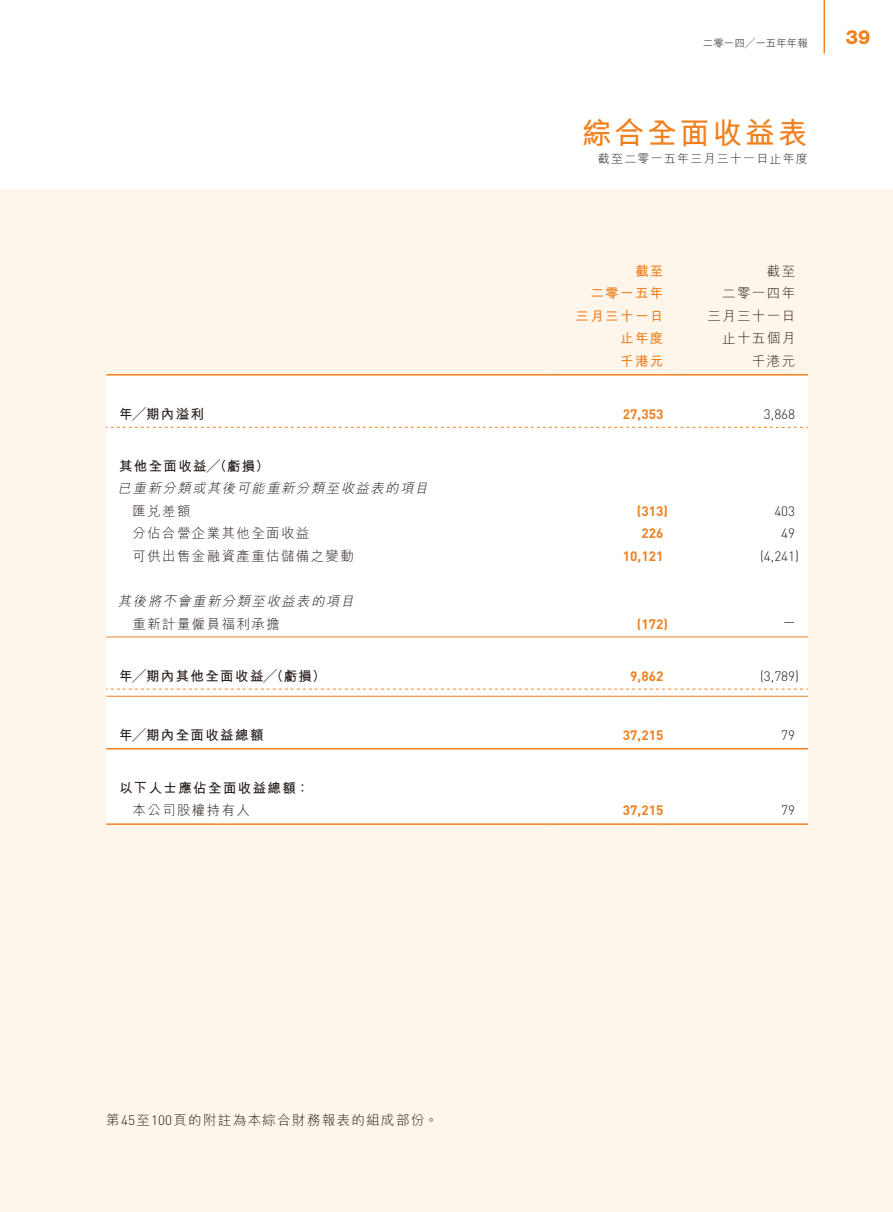
<style>
.page{position:relative;width:893px;height:1212px;background:#fff}
.page>*{position:absolute;margin:0;border:0;box-sizing:border-box;transform-origin:0 0}
.t1{font:700 30px "M Hei HK";letter-spacing:.09em;color:#ef8120}
.t2{font:800 19.5px "Helvetica Neue LT Std";color:#ef8120}
.t3{font:300 13.5px/22.5px "M Hei HK";letter-spacing:.1em;color:#231916;text-align:right}
.t4{font:700 13.5px "M Hei HK";letter-spacing:.1em;color:#231916}
.t5{font:700 13.5px "DIN Pro";color:#ef8120}
.t6{font:italic 300 13.5px "M Hei HK";color:#231916}
.t7{font:300 13.5px "DIN Pro";color:#231916}
.t8{font:700 13.5px/22.5px "M Hei HK";letter-spacing:.1em;color:#ef8120;text-align:right}
.t9{font:300 12px "M Hei HK";letter-spacing:.1em;color:#231916}
.t10{font:500 10.5px "M Hei HK";color:#595857}
.s1{font-family:"DIN Pro"}
</style>
<div class="page">
<div style="left:0;top:190px;width:893px;height:1022px;background:#fef5eb"></div>
<hr style="left:823px;top:0;width:2px;height:53px;background:#ef8120">
<div style="left:106px;top:375px;width:702px;height:448px;background:#fff"></div>
<svg style="left:795px;top:374px;width:13px;height:1px"></svg>
<svg style="left:795px;top:748px;width:13px;height:1px"></svg>
<svg style="left:795px;top:823px;width:13px;height:2px"></svg>
<svg style="left:795px;top:637px;width:13px;height:1px"></svg>
<svg style="left:795px;top:696px;width:13px;height:1px"></svg>
<hr style="left:106px;top:374px;width:438px;height:1px;background:#ef8120">
<hr style="left:676px;top:374px;width:119px;height:1px;background:#ef8120">
<hr style="left:544px;top:374px;width:119px;height:1px;background:#ef8120">
<svg style="left:663px;top:374px;width:13px;height:1px"></svg>
<svg style="left:106px;top:427px;width:702px;height:1px"></svg>
<hr style="left:106px;top:637px;width:438px;height:1px;background:#ef8120">
<hr style="left:544px;top:637px;width:119px;height:1px;background:#ef8120">
<svg style="left:663px;top:637px;width:13px;height:1px"></svg>
<hr style="left:676px;top:637px;width:119px;height:1px;background:#ef8120">
<hr style="left:106px;top:696px;width:438px;height:1px;background:#ef8120">
<hr style="left:544px;top:696px;width:119px;height:1px;background:#ef8120">
<svg style="left:663px;top:696px;width:13px;height:1px"></svg>
<hr style="left:676px;top:696px;width:119px;height:1px;background:#ef8120">
<svg style="left:106px;top:689px;width:702px;height:1px"></svg>
<hr style="left:106px;top:748px;width:438px;height:1px;background:#ef8120">
<hr style="left:544px;top:748px;width:119px;height:1px;background:#ef8120">
<svg style="left:663px;top:748px;width:13px;height:1px"></svg>
<hr style="left:676px;top:748px;width:119px;height:1px;background:#ef8120">
<hr style="left:106px;top:823px;width:438px;height:2px;background:#ef8120">
<hr style="left:544px;top:823px;width:119px;height:2px;background:#ef8120">
<svg style="left:663px;top:823px;width:13px;height:2px"></svg>
<hr style="left:676px;top:823px;width:119px;height:2px;background:#ef8120">
<p class="t10" style="left:703px;top:36px;width:106px">二零一四╱一五年年報</p>
<h1 class="t1" style="left:582px;top:111px;width:228px">綜合全面收益表</h1>
<p class="t9" style="left:598px;top:152px;width:212px">截至二零一五年三月三十一日止年度</p>
<h2 class="t2" style="left:846px;top:26px;width:26px">39</h2>
<p class="t8" style="left:576px;top:259px;width:89px">截至<br>二零一五年三月三十一日止年度</p>
<p class="t3" style="left:707px;top:260px;width:89px">截至<br>二零一四年三月三十一日止十五個月</p>
<p class="t8" style="left:620px;top:349px;width:45px">千港元</p>
<p class="t3" style="left:752px;top:350px;width:45px">千港元</p>
<p class="t4" style="left:119px;top:404px;width:87px">年╱期內溢利</p>
<p class="t5" style="left:623px;top:405px;width:42px">27,353</p>
<p class="t7" style="left:764px;top:405px;width:33px">3,868</p>
<p class="t4" style="left:119px;top:456px;width:151px">其他全面收益╱（虧損）</p>
<p class="t6" style="left:118px;top:482px;width:315px">已重新分類或其後可能重新分類至收益表的項目</p>
<p class="t3" style="left:133px;top:500px;width:60px">匯兌差額</p>
<p class="t5" style="left:637px;top:502px;width:33px">(313)</p>
<p class="t7" style="left:774px;top:502px;width:22px">403</p>
<p class="t3" style="left:133px;top:522px;width:178px">分佔合營企業其他全面收益</p>
<p class="t5" style="left:641px;top:524px;width:23px">226</p>
<p class="t7" style="left:781px;top:524px;width:15px">49</p>
<p class="t3" style="left:133px;top:545px;width:223px">可供出售金融資產重估儲備之變動</p>
<p class="t5" style="left:623px;top:547px;width:42px">10,121</p>
<p class="t7" style="left:760px;top:547px;width:40px">(4,241)</p>
<p class="t6" style="left:118px;top:594px;width:241px">其後將不會重新分類至收益表的項目</p>
<p class="t3" style="left:133px;top:612px;width:149px">重新計量僱員福利承擔</p>
<p class="t5" style="left:637px;top:614px;width:33px">(172)</p>
<p class="t7" style="left:783px;top:612px;width:13px">—</p>
<p class="t4" style="left:119px;top:666px;width:208px">年╱期內其他全面收益╱（虧損）</p>
<p class="t5" style="left:630px;top:666px;width:35px">9,862</p>
<p class="t7" style="left:760px;top:666px;width:40px">(3,789)</p>
<p class="t4" style="left:119px;top:725px;width:146px">年╱期內全面收益總額</p>
<p class="t5" style="left:623px;top:726px;width:42px">37,215</p>
<p class="t7" style="left:781px;top:726px;width:15px">79</p>
<p class="t4" style="left:119px;top:778px;width:192px">以下人士應佔全面收益總額：</p>
<p class="t3" style="left:133px;top:799px;width:119px">本公司股權持有人</p>
<p class="t5" style="left:623px;top:801px;width:42px">37,215</p>
<p class="t7" style="left:781px;top:801px;width:15px">79</p>
<p class="t3" style="left:106px;top:1109px;width:333px">第<span class="s1">45</span>至<span class="s1">100</span>頁的附註為本綜合財務報表的組成部份。</p>
</div>
